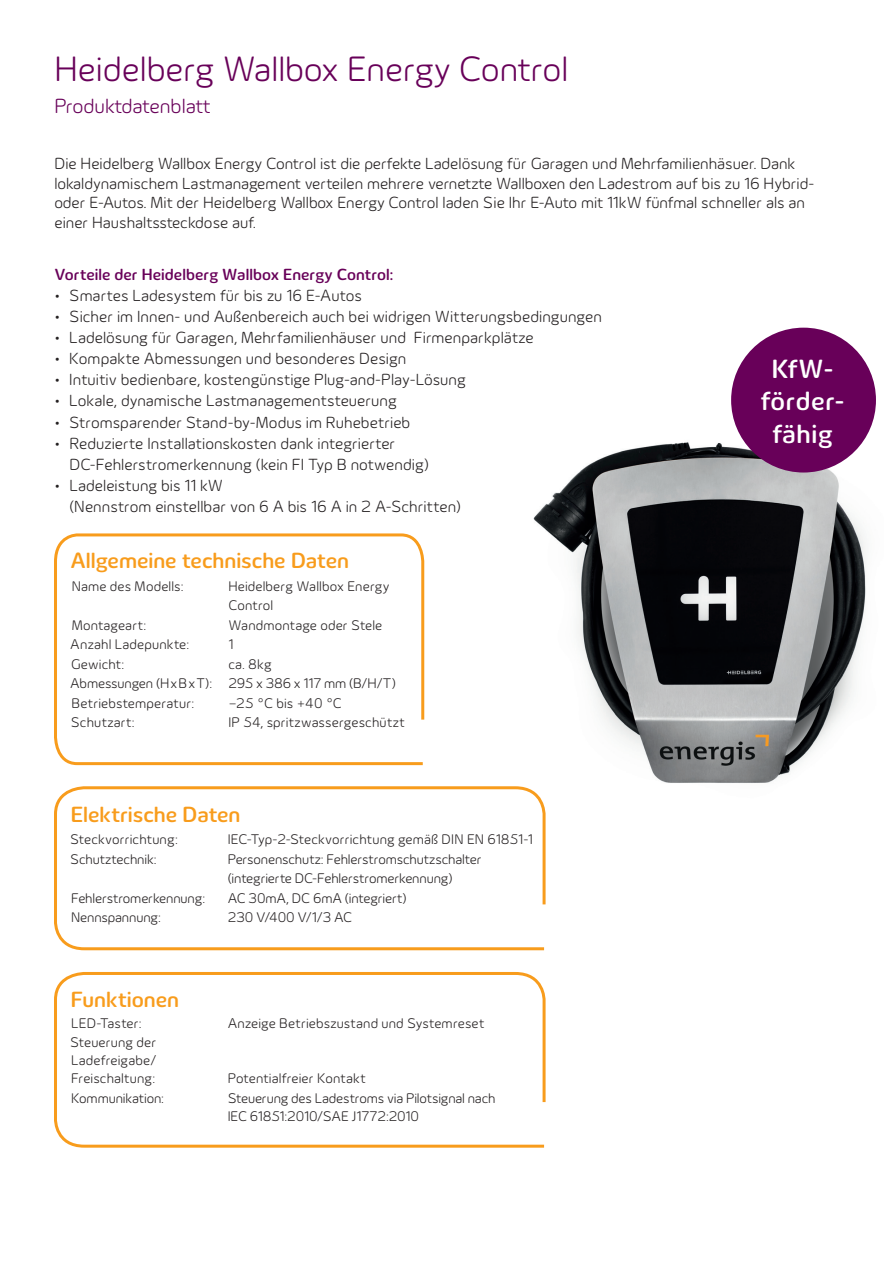
<style>
.page{position:relative;width:893px;height:1263px;background:#fff}
.page>*{position:absolute;margin:0;border:0;box-sizing:border-box;transform-origin:0 0}
.t1{font:300 36px "Innogy";color:#680059}
.t2{font:500 27px/32.4px "Innogy";letter-spacing:.025em;color:#fff;text-align:center}
.t3{font:500 22.5px "Innogy";color:#f89c1c}
.t4{font:300 21px "Innogy";letter-spacing:-.015em;color:#680059}
.t5{font:300 16.5px/19.8px "Innogy";color:#231f20}
.t6{font:500 16.5px "Innogy";letter-spacing:.005em;color:#680059}
.t7{font:300 14.25px/19.5px "Innogy";color:#231f20}
</style>
<div class="page">
<img style="left:533px;top:410px;width:343px;height:373px">
<svg style="left:54px;top:533px;width:371px;height:233px"></svg>
<svg style="left:54px;top:786px;width:492px;height:165px"></svg>
<svg style="left:54px;top:972px;width:492px;height:176px"></svg>
<div style="left:731px;top:328px;width:145px;height:144px;background:#680059;border-radius:50%"></div>
<h1 class="t1" style="left:54px;top:49px;width:515px">Heidelberg Wallbox Energy Control</h1>
<p class="t4" style="left:54px;top:94px;width:158px">Produktdatenblatt</p>
<p class="t5" style="left:54px;top:153px;width:761px">Die Heidelberg Wallbox Energy Control ist die perfekte Ladelösung für Garagen und Mehrfamilienhäsuer. Dank lokaldynamischem Lastmanagement verteilen mehrere vernetzte Wallboxen den Ladestrom auf bis zu 16 Hybrid&shy;oder E-Autos. Mit der Heidelberg Wallbox Energy Control laden Sie Ihr E-Auto mit 11kW fünfmal schneller als an einer Haushaltssteckdose auf.</p>
<p class="t6" style="left:54px;top:265px;width:340px">Vorteile der Heidelberg Wallbox Energy Control:</p>
<p class="t5" style="left:54px;top:286px;width:309px">• Smartes Ladesystem für bis zu 16 E-Autos</p>
<p class="t5" style="left:54px;top:307px;width:549px">• Sicher im Innen- und Außenbereich auch bei widrigen Witterungsbedingungen</p>
<p class="t5" style="left:54px;top:328px;width:481px">• Ladelösung für Garagen, Mehrfamilienhäuser und Firmenparkplätze</p>
<p class="t5" style="left:54px;top:349px;width:353px">• Kompakte Abmessungen und besonderes Design</p>
<p class="t5" style="left:54px;top:370px;width:413px">• Intuitiv bedienbare, kostengünstige Plug-and-Play-Lösung</p>
<p class="t5" style="left:54px;top:391px;width:344px">• Lokale, dynamische Lastmanagementsteuerung</p>
<p class="t5" style="left:54px;top:412px;width:357px">• Stromsparender Stand-by-Modus im Ruhebetrieb</p>
<p class="t5" style="left:69px;top:433px;width:361px;line-height:21px;text-indent:-15px">• Reduzierte Installationskosten dank integrierter<br>DC-Fehlerstromerkennung (kein FI Typ B notwendig)</p>
<p class="t5" style="left:69px;top:475px;width:393px;line-height:21px;text-indent:-15px">• Ladeleistung bis 11 kW<br>(Nennstrom einstellbar von 6 A bis 16 A in 2 A-Schritten)</p>
<h3 class="t3" style="left:70px;top:547px;width:280px">Allgemeine technische Daten</h3>
<p class="t7" style="left:72px;top:576px;width:113px">Name des Modells:</p>
<p class="t7" style="left:228px;top:576px;width:163px">Heidelberg Wallbox Energy<br>Control</p>
<p class="t7" style="left:72px;top:615px;width:76px">Montageart:</p>
<p class="t7" style="left:228px;top:615px;width:156px">Wandmontage oder Stele</p>
<p class="t7" style="left:70px;top:635px;width:121px">Anzahl Ladepunkte:</p>
<p class="t7" style="left:228px;top:635px;width:7px">1</p>
<p class="t7" style="left:71px;top:654px;width:55px">Gewicht:</p>
<p class="t7" style="left:70px;top:654px;width:327px;text-indent:158px">ca. 8kg<br>Abmessungen (HxBxT): 295 x 386 x 117 mm (B/H/T)<br>Betriebstemperatur:</p>
<p class="t7" style="left:228px;top:693px;width:115px">−25 °C bis +40 °C</p>
<p class="t7" style="left:71px;top:713px;width:65px">Schutzart:</p>
<p class="t7" style="left:228px;top:713px;width:178px">IP 54, spritzwassergeschützt</p>
<h3 class="t3" style="left:71px;top:801px;width:171px">Elektrische Daten</h3>
<p class="t7" style="left:70px;top:830px;width:109px">Steckvorrichtung:</p>
<p class="t7" style="left:228px;top:830px;width:307px">IEC-Typ-2-Steckvorrichtung gemäß DIN EN 61851-1</p>
<p class="t7" style="left:70px;top:849px;width:88px">Schutztechnik:</p>
<p class="t7" style="left:228px;top:849px;width:256px">Personenschutz: Fehlerstromschutzschalter (integrierte DC-Fehlerstromerkennung)</p>
<p class="t7" style="left:71px;top:888px;width:136px">Fehlerstromerkennung:</p>
<p class="t7" style="left:228px;top:888px;width:180px">AC 30mA, DC 6mA (integriert)</p>
<p class="t7" style="left:71px;top:908px;width:91px">Nennspannung:</p>
<p class="t7" style="left:228px;top:908px;width:126px">230 V/400 V/1/3 AC</p>
<h3 class="t3" style="left:71px;top:986px;width:110px">Funktionen</h3>
<p class="t7" style="left:71px;top:1013px;width:72px">LED-Taster:</p>
<p class="t7" style="left:228px;top:1013px;width:258px">Anzeige Betriebszustand und Systemreset</p>
<p class="t7" style="left:70px;top:1034px;width:88px;line-height:18px;text-align:justify">Steuerung der Ladefreigabe/ Freischaltung:</p>
<p class="t7" style="left:228px;top:1069px;width:139px">Potentialfreier Kontakt</p>
<p class="t7" style="left:71px;top:1088px;width:94px">Kommunikation:</p>
<p class="t7" style="left:228px;top:1089px;width:269px;line-height:18px">Steuerung des Ladestroms via Pilotsignal nach<br>IEC 61851:2010/SAE J1772:2010</p>
<h2 class="t2" style="left:761px;top:353px;width:85px">KfW&shy;förder&shy;fähig</h2>
</div>
